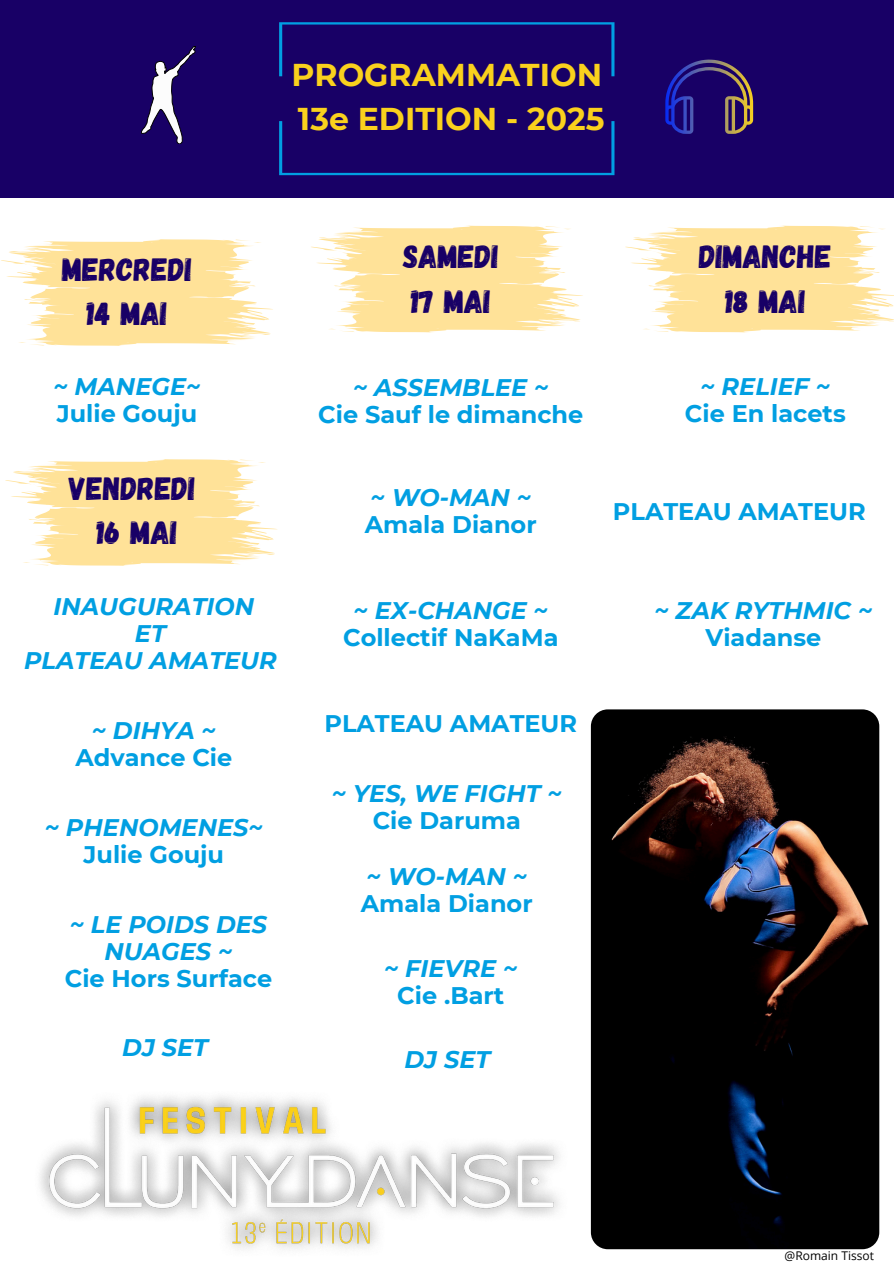
<style>
.page{position:relative;width:894px;height:1264px;background:#fff}
.page>*{position:absolute;margin:0;border:0;box-sizing:border-box;transform-origin:0 0}
.t1{font:32.1px/44.4px "Gagalin";color:#180066;text-align:center}
.t2{font:700 31.5px/43.8px "Montserrat";color:#fad11d}
.t3{font:700 24px/27px "Montserrat";color:#019fe2;text-align:center}
.t4{font:italic 700 24px/27px "Montserrat";color:#019fe2;text-align:center}
.t5{font:12px "Open Sans";color:#000}
.s1{font-style:italic}
.s2{font-style:normal}
</style>
<div class="page">
<div style="left:0;top:0;width:893px;height:197px;background:#180066"></div>
<svg style="left:279px;top:22px;width:335px;height:54px"></svg>
<svg style="left:279px;top:121px;width:335px;height:54px"></svg>
<svg style="left:5px;top:459px;width:273px;height:107px"></svg>
<svg style="left:311px;top:226px;width:272px;height:106px"></svg>
<svg style="left:625px;top:226px;width:269px;height:106px"></svg>
<svg style="left:142px;top:46px;width:53px;height:98px"></svg>
<svg style="left:665px;top:60px;width:87px;height:74px"></svg>
<svg style="left:1px;top:239px;width:272px;height:107px"></svg>
<img style="left:590px;top:709px;width:288px;height:540px;border-radius:17px">
<img style="left:40px;top:969px;width:551px;height:280px">
<p class="t2" style="left:291px;top:53px;width:314px">PROGRAMMATION<br>13e EDITION - 2025</p>
<h5 class="t1" style="left:62px;top:245px;width:131px">MERCREDI<br>14 MAI</h5>
<h4 class="t3" style="left:53px;top:373px;width:148px;text-align:left"><span class="s1">~ MANEGE~<br></span>Julie Gouju</h4>
<h2 class="t1" style="left:69px;top:464px;width:128px">VENDREDI<br>16 MAI</h2>
<p class="t4" style="left:24px;top:593px;width:254px">INAUGURATION<br>ET<br>PLATEAU AMATEUR</p>
<h1 class="t3" style="left:75px;top:717px;width:158px"><span class="s1">~ DIHYA ~<br></span>Advance Cie</h1>
<h5 class="t4" style="left:45px;top:814px;width:220px">~ PHENOMENES~<br><span class="s2">Julie Gouju</span></h5>
<p class="t4" style="left:65px;top:911px;width:209px">~ LE POIDS DES<br>NUAGES ~<br><span class="s2">Cie Hors Surface</span></p>
<h3 class="t4" style="left:122px;top:1034px;width:87px">DJ SET</h3>
<p class="t1" style="left:403px;top:233px;width:97px;text-align:left">saMEDI<br>17 MAI</p>
<p class="t1" style="left:698px;top:233px;width:134px">DIMANCHE<br>18 MAI</p>
<p class="t3" style="left:318px;top:374px;width:266px"><span class="s1">~ ASSEMBLEE ~<br></span>Cie Sauf le dimanche</p>
<h1 class="t3" style="left:365px;top:483px;width:173px;text-align:left"><span class="s1">~ WO-MAN ~<br></span>Amala Dianor</h1>
<h5 class="t3" style="left:343px;top:596px;width:217px"><span class="s1">~ EX-CHANGE ~<br></span>Collectif NaKaMa</h5>
<h4 class="t3" style="left:324px;top:709px;width:254px">PLATEAU AMATEUR</h4>
<h5 class="t4" style="left:332px;top:779px;width:231px">~ YES, WE FIGHT ~<br><span class="s2">Cie Daruma</span></h5>
<h5 class="t3" style="left:361px;top:863px;width:173px;text-align:left"><span class="s1">~ WO-MAN ~<br></span>Amala Dianor</h5>
<p class="t4" style="left:384px;top:954px;width:135px">~ FIEVRE ~<br><span class="s2">Cie .Bart</span></p>
<h1 class="t4" style="left:404px;top:1046px;width:87px">DJ SET</h1>
<h5 class="t3" style="left:684px;top:373px;width:162px"><span class="s1">~ RELIEF ~<br></span>Cie En lacets</h5>
<h5 class="t3" style="left:612px;top:498px;width:254px">PLATEAU AMATEUR</h5>
<h4 class="t4" style="left:654px;top:596px;width:219px">~ ZAK RYTHMIC ~<br><span class="s2">Viadanse</span></h4>
<h5 class="t5" style="left:784px;top:1247px;width:91px">@Romain Tissot</h5>
</div>
